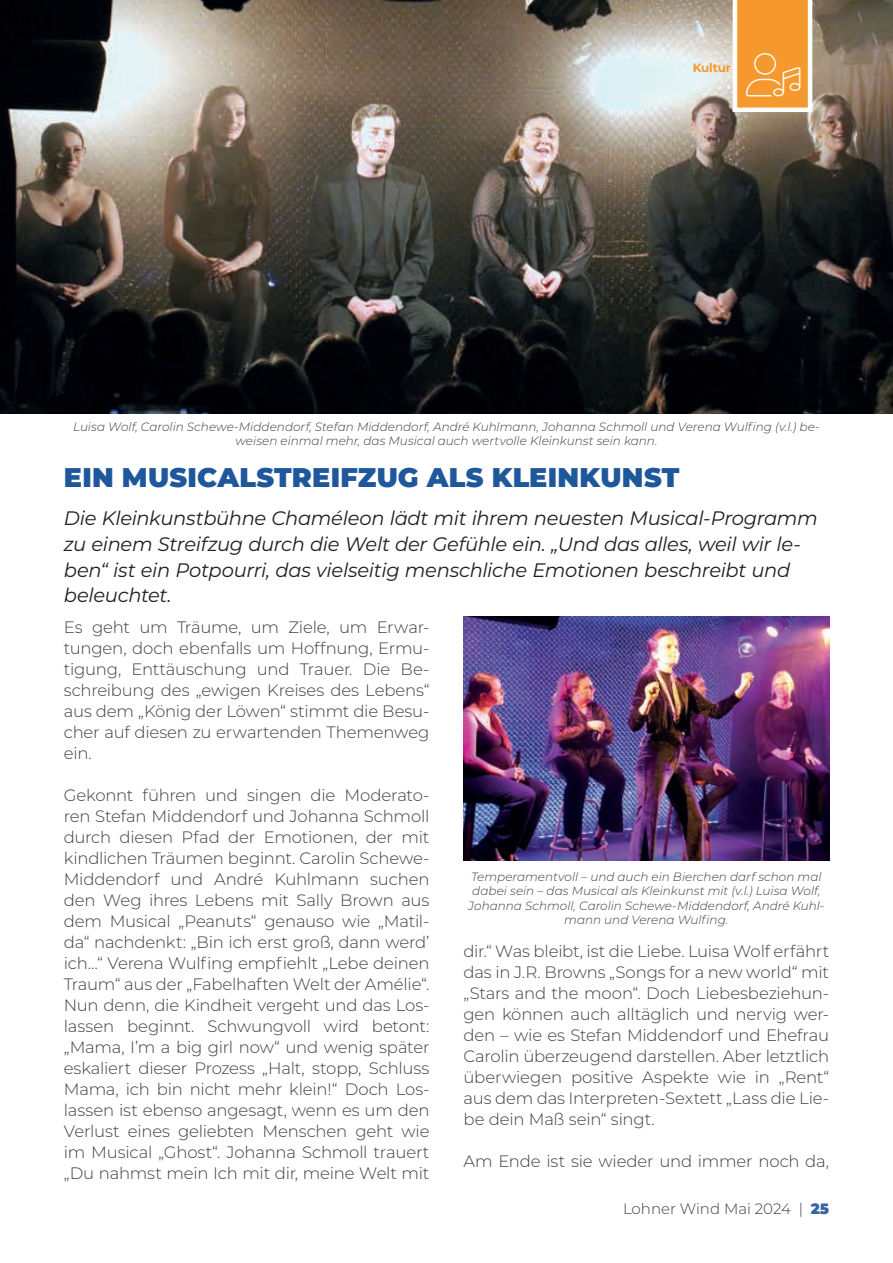
<style>
.page{position:relative;width:893px;height:1263px;background:#fff}
.page>*{position:absolute;margin:0;border:0;box-sizing:border-box;transform-origin:0 0}
.t1{font:100 43.5px "Font Awesome 6 Pro";color:#fff}
.t2{font:900 27px "Montserrat";letter-spacing:.01em;color:#1e579b}
.t3{font:italic 19.5px/25.5px "Montserrat";letter-spacing:-.015em;color:#231f20}
.t4{font:300 16.5px/21px "Montserrat";letter-spacing:-.01em;color:#3e3e3f;text-align:justify}
.t5{font:300 15px "Montserrat";color:#3e3e3f}
.t6{font:italic 300 12px/14.4px "Montserrat";color:#3e3e3f;text-align:center}
.t7{font:700 12px "Montserrat";letter-spacing:-.015em;color:#f5992e}
.s1{font-weight:900;color:#3763a4}
</style>
<div class="page">
<img style="left:0;top:0;width:893px;height:414px">
<img style="left:463px;top:616px;width:366px;height:244px">
<svg style="left:733px;top:0;width:79px;height:112px;background:#f6a74b"></svg>
<p class="t7" style="left:693px;top:60px;width:40px">Kultur</p>
<h1 class="t1" style="left:746px;top:53px;width:56px">◆▲◆▲</h1>
<p class="t6" style="left:73px;top:419px;width:748px">Luisa Wolf, Carolin Schewe-Middendorf, Stefan Middendorf, André Kuhlmann, Johanna Schmoll und Verena Wulfing (v.l.) be&shy;weisen einmal mehr, das Musical auch wertvolle Kleinkunst sein kann.</p>
<h2 class="t2" style="left:64px;top:457px;width:617px">EIN MUSICALSTREIFZUG ALS KLEINKUNST</h2>
<p class="t3" style="left:64px;top:505px;width:756px">Die Kleinkunstbühne Chaméleon lädt mit ihrem neuesten Musical-Programm zu einem Streifzug durch die Welt der Gefühle ein. „Und das alles, weil wir le&shy;ben“ ist ein Potpourri, das vielseitig menschliche Emotionen beschreibt und beleuchtet.</p>
<p class="t4" style="left:64px;top:616px;width:367px">Es geht um Träume, um Ziele, um Erwar&shy;tungen, doch ebenfalls um Hoffnung, Ermu&shy;tigung, Enttäuschung und Trauer. Die Be&shy;schreibung des „ewigen Kreises des Lebens“ aus dem „König der Löwen“ stimmt die Besu&shy;cher auf diesen zu erwartenden Themenweg ein.</p>
<p class="t4" style="left:64px;top:784px;width:367px">Gekonnt führen und singen die Moderato&shy;ren Stefan Middendorf und Johanna Schmoll durch diesen Pfad der Emotionen, der mit kindlichen Träumen beginnt. Carolin Schewe-Middendorf und André Kuhlmann suchen den Weg ihres Lebens mit Sally Brown aus dem Musical „Peanuts“ genauso wie „Matil&shy;da“ nachdenkt: „Bin ich erst groß, dann werd’ ich…“ Verena Wulfing empfiehlt „Lebe deinen Traum“ aus der „Fabelhaften Welt der Amélie“.<br>Nun denn, die Kindheit vergeht und das Los&shy;lassen beginnt. Schwungvoll wird betont: „Mama, I’m a big girl now“ und wenig später eskaliert dieser Prozess „Halt, stopp, Schluss Mama, ich bin nicht mehr klein!“ Doch Los&shy;lassen ist ebenso angesagt, wenn es um den Verlust eines geliebten Menschen geht wie im Musical „Ghost“. Johanna Schmoll trauert „Du nahmst mein Ich mit dir, meine Welt mit</p>
<p class="t6" style="left:468px;top:869px;width:358px">Temperamentvoll – und auch ein Bierchen darf schon mal dabei sein – das Musical als Kleinkunst mit (v.l.) Luisa Wolf, Johanna Schmoll, Carolin Schewe-Middendorf, André Kuhl&shy;mann und Verena Wulfing.</p>
<p class="t4" style="left:463px;top:940px;width:367px">dir.“ Was bleibt, ist die Liebe. Luisa Wolf erfährt das in J.R. Browns „Songs for a new world“ mit „Stars and the moon“. Doch Liebesbeziehun&shy;gen können auch alltäglich und nervig wer&shy;den – wie es Stefan Middendorf und Ehefrau Carolin überzeugend darstellen. Aber letztlich überwiegen positive Aspekte wie in „Rent“ aus dem das Interpreten-Sextett „Lass die Lie&shy;be dein Maß sein“ singt.</p>
<p class="t4" style="left:463px;top:1150px;width:367px">Am Ende ist sie wieder und immer noch da,</p>
<p class="t5" style="left:623px;top:1198px;width:208px">Lohner Wind Mai 2024 | <span class="s1">25</span></p>
</div>
